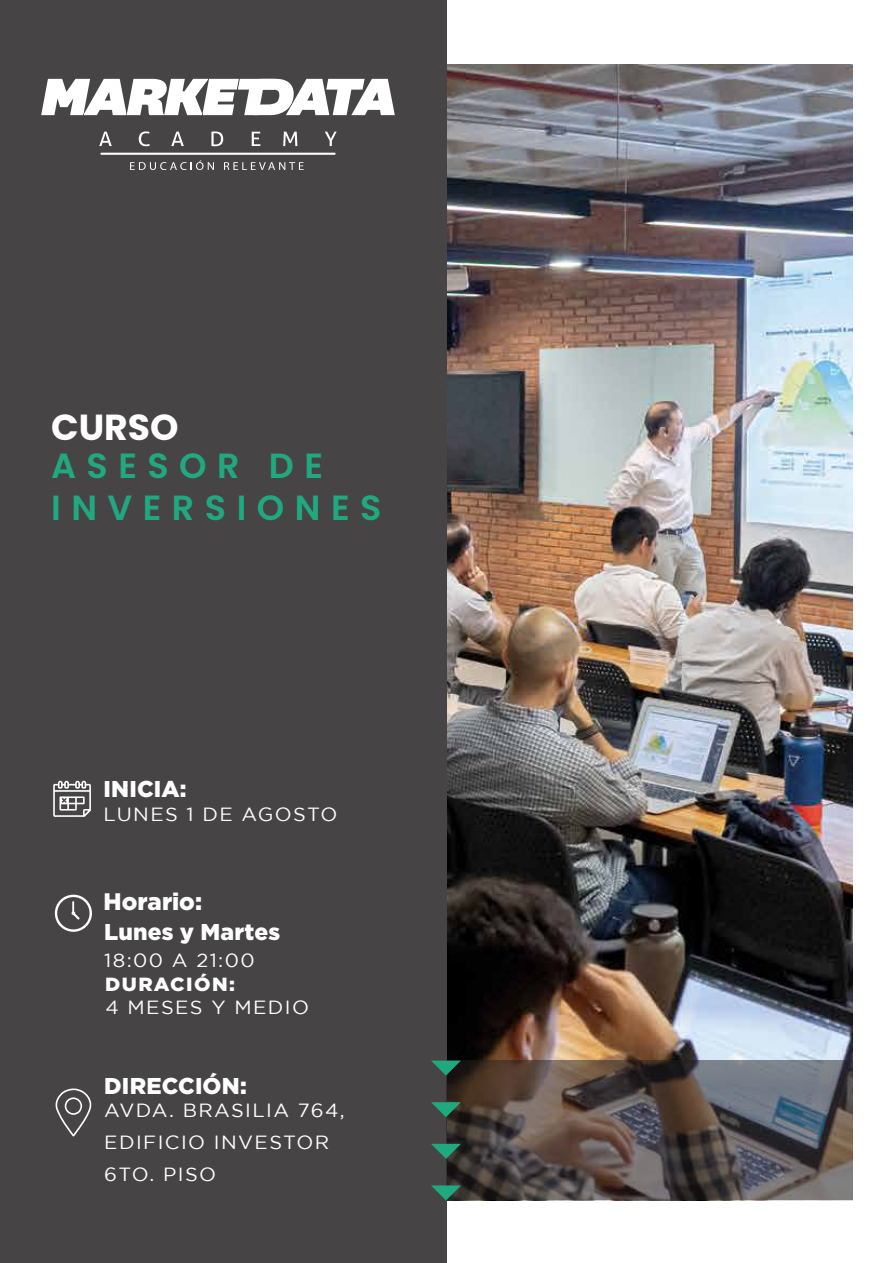
<style>
.page{position:relative;width:893px;height:1263px;background:#fff}
.page>*{position:absolute;margin:0;border:0;box-sizing:border-box;transform-origin:0 0}
.t1{font:700 36.15px "Poppins";color:#fff}
.t2{font:600 34.95px/42px "Poppins";letter-spacing:.3em;color:#20a980}
.t3{font:900 23.85px "Gotham";letter-spacing:.005em;color:#fff}
.t4{font:900 22.95px "Gotham";letter-spacing:.005em;color:#fff}
.t5{font:19.05px/32.2px "Gotham";letter-spacing:.07em;color:#fff;scale:1.05 1}
.t6{font:900 19.05px "Gotham";letter-spacing:.07em;color:#fff;scale:1.05 1}
</style>
<div class="page">
<img style="left:446px;top:65px;width:407px;height:995px">
<div style="left:0;top:0;width:446px;height:1262px;background:#474445"></div>
<svg style="left:99px;top:132px;width:13px;height:14px"></svg>
<svg style="left:139px;top:131px;width:11px;height:15px"></svg>
<svg style="left:171px;top:132px;width:13px;height:14px"></svg>
<svg style="left:211px;top:131px;width:12px;height:15px"></svg>
<svg style="left:252px;top:132px;width:8px;height:14px"></svg>
<svg style="left:283px;top:132px;width:14px;height:14px"></svg>
<svg style="left:325px;top:132px;width:12px;height:14px"></svg>
<hr style="left:100px;top:153px;width:236px;height:2px;background:#fff">
<svg style="left:130px;top:160px;width:84px;height:10px"></svg>
<svg style="left:224px;top:162px;width:80px;height:8px"></svg>
<svg style="left:41px;top:79px;width:354px;height:36px"></svg>
<svg style="left:446px;top:1060px;width:407px;height:140px;background:#574f4e"></svg>
<svg style="left:431px;top:1060px;width:30px;height:15px"></svg>
<svg style="left:431px;top:1102px;width:30px;height:15px"></svg>
<svg style="left:431px;top:1144px;width:30px;height:15px"></svg>
<svg style="left:431px;top:1185px;width:30px;height:15px"></svg>
<svg style="left:53px;top:781px;width:38px;height:36px"></svg>
<svg style="left:55px;top:895px;width:37px;height:37px"></svg>
<svg style="left:55px;top:1088px;width:36px;height:48px"></svg>
<h1 class="t1" style="left:51px;top:406px;width:129px">CURSO</h1>
<h2 class="t2" style="left:51px;top:445px;width:332px">ASESOR DE<br>INVERSIONES</h2>
<p class="t4" style="left:103px;top:776px;width:85px">INICIA:</p>
<p class="t5" style="left:103px;top:797px;width:224px">LUNES 1 DE AGOSTO</p>
<p class="t3" style="left:103px;top:888px;width:100px">Horario:</p>
<p class="t4" style="left:104px;top:918px;width:177px">Lunes y Martes</p>
<p class="t5" style="left:104px;top:943px;width:145px">18:00 A 21:00</p>
<p class="t6" style="left:105px;top:973px;width:125px">DURACIÓN:</p>
<p class="t5" style="left:105px;top:990px;width:195px">4 MESES Y MEDIO</p>
<p class="t4" style="left:104px;top:1072px;width:144px">DIRECCIÓN:</p>
<p class="t5" style="left:104px;top:1094px;width:230px">AVDA. BRASILIA 764,<br>EDIFICIO INVESTOR<br>6TO. PISO</p>
</div>
